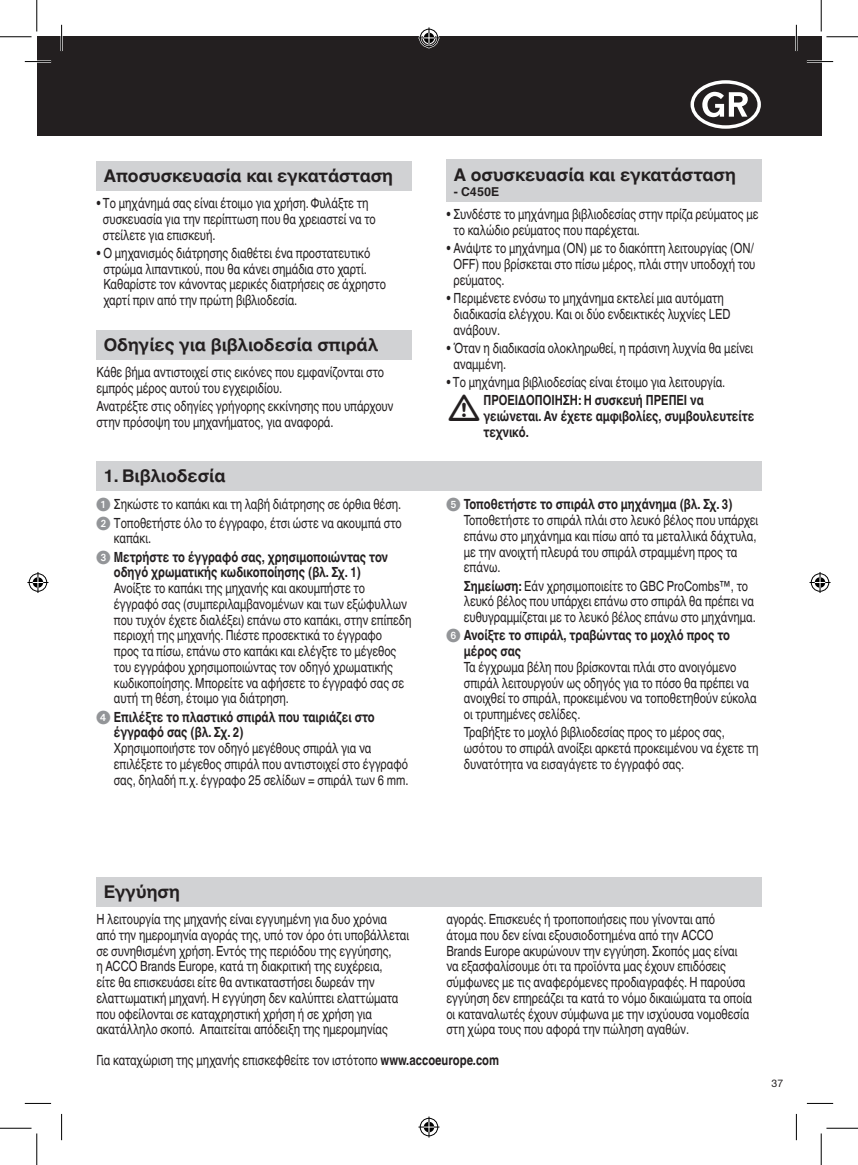
<style>
.page{position:relative;width:858px;height:1165px;background:#fff}
.page>*{position:absolute;margin:0;border:0;box-sizing:border-box;transform-origin:0 0}
.t1{font:700 17.5px "Helvetica Linotype";color:#231f20}
.t2{font:14px/15.8px "Helvetica Linotype";color:#231f20;scale:.8 1}
.t3{font:700 14px/15.8px "Helvetica Linotype";color:#231f20;scale:.8 1}
.t4{font:700 12.25px "Helvetica Linotype";color:#231f20}
.t5{font:10.5px "Helvetica Neue";color:#231f20}
.s1{font-family:"European Pi One";color:#939598}
.s2{font-weight:400}
.s3{font-family:"European Pi One";font-weight:400;color:#939598}
.s4{font-weight:700}
</style>
<div class="page">
<div style="left:37px;top:37px;width:784px;height:99px;background:#231f20"></div>
<div style="left:96px;top:877px;width:665px;height:29px;background:#d1d2d4"></div>
<div style="left:96px;top:161px;width:315px;height:30px;background:#d1d2d4"></div>
<div style="left:446px;top:160px;width:315px;height:42px;background:#d1d2d4"></div>
<div style="left:96px;top:330px;width:315px;height:30px;background:#d1d2d4"></div>
<div style="left:96px;top:461px;width:665px;height:30px;background:#d1d2d4"></div>
<hr style="left:25px;top:60px;width:26px;height:3px;background:#fff">
<hr style="left:806px;top:60px;width:26px;height:3px;background:#fff">
<hr style="left:60px;top:25px;width:3px;height:26px;background:#fff">
<hr style="left:795px;top:25px;width:2px;height:26px;background:#fff">
<svg style="left:25px;top:61px;width:26px;height:1px"></svg>
<svg style="left:806px;top:61px;width:26px;height:1px"></svg>
<svg style="left:25px;top:1103px;width:26px;height:1px"></svg>
<svg style="left:806px;top:1103px;width:26px;height:1px"></svg>
<svg style="left:61px;top:25px;width:1px;height:26px"></svg>
<svg style="left:61px;top:1114px;width:1px;height:26px"></svg>
<svg style="left:795px;top:25px;width:1px;height:26px"></svg>
<svg style="left:795px;top:1114px;width:1px;height:26px"></svg>
<hr style="left:0;top:36px;width:32px;height:1px;background:#000">
<hr style="left:826px;top:36px;width:31px;height:1px;background:#000">
<hr style="left:0;top:1128px;width:32px;height:1px;background:#000">
<hr style="left:826px;top:1128px;width:31px;height:1px;background:#000">
<hr style="left:36px;top:0;width:1px;height:32px;background:#000">
<hr style="left:36px;top:1133px;width:1px;height:32px;background:#000">
<hr style="left:820px;top:0;width:1px;height:32px;background:#000">
<hr style="left:820px;top:1133px;width:1px;height:32px;background:#000">
<svg style="left:418px;top:27px;width:21px;height:21px"></svg>
<svg style="left:418px;top:1116px;width:21px;height:21px"></svg>
<svg style="left:27px;top:572px;width:21px;height:21px"></svg>
<svg style="left:809px;top:572px;width:21px;height:21px"></svg>
<p class="t1" style="left:104px;top:165px;width:291px">Αποσυσκευασία και εγκατάσταση</p>
<p class="t2" style="left:103px;top:195px;width:342px;text-indent:-7px">• Tο μηχάνημά σας είναι έτοιμο για χρήση. Φυλάξτε τη συσκευασία για την περίπτωση που θα χρειαστεί να το στείλετε για επισκευή.</p>
<p class="t2" style="left:103px;top:245px;width:354px;text-indent:-7px">• O μηχανισμός διάτρησης διαθέτει ένα προστατευτικό στρώμα λιπαντικού, που θα κάνει σημάδια στο χαρτί.<br>Καθαρίστε τον κάνοντας μερικές διατρήσεις σε άχρηστο χαρτί πριν από την πρώτη βιβλιοδεσία.</p>
<p class="t1" style="left:104px;top:334px;width:276px">Oδηγίες για βιβλιοδεσία σπιράλ</p>
<p class="t2" style="left:96px;top:364px;width:361px">Κάθε βήμα αντιστοιχεί στις εικόνες που εμϕανίζονται στο εμπρός μέρος αυτού του εγχειριδίου.</p>
<p class="t2" style="left:96px;top:398px;width:373px">Ανατρέξτε στις οδηγίες γρήγορης εκκίνησης που υπάρχουν στην πρόσοψη του μηχανήματος, για αναϕορά.</p>
<p class="t1" style="left:104px;top:466px;width:123px">1. Βιβλιοδεσία</p>
<p class="t2" style="left:96px;top:495px;width:383px;line-height:18.2px"><span class="s1">1</span> Σηκώστε το καπάκι και τη λαβή διάτρησης σε όρθια θέση.<br><span class="s1">2</span> Tοποθετήστε όλο το έγγραϕο, έτσι ώστε να ακουμπά στο</p>
<p class="t3" style="left:96px;top:529px;width:366px;line-height:18.2px;text-indent:18px"><span class="s2">καπάκι.<br></span><span class="s3">3</span> Μετρήστε το έγγραφό σας, χρησιμοποιώντας τον</p>
<p class="t3" style="left:114px;top:565px;width:310px">οδηγό χρωματικής κωδικοποίησης (βλ. Σχ. 1)</p>
<p class="t2" style="left:114px;top:580px;width:373px">Ανοίξτε το καπάκι της μηχανής και ακουμπήστε το έγγραφό σας (συμπεριλαμβανομένων και των εξώφυλλων που τυχόν έχετε διαλέξει) επάνω στο καπάκι, στην επίπεδη περιοχή της μηχανής. Πιέστε προσεκτικά το έγγραφο<br>προς τα πίσω, επάνω στο καπάκι και ελέγξτε το μέγεθος του εγγράφου χρησιμοποιώντας τον οδηγό χρωματικής κωδικοποίησης. Μπορείτε να αφήσετε το έγγραφό σας σε αυτή τη θέση, έτοιμο για διάτρηση.</p>
<p class="t3" style="left:114px;top:709px;width:327px;text-indent:-18px"><span class="s3">4</span> Επιλέξτε το πλαστικό σπιράλ που ταιριάζει στο έγγραφό σας (βλ. Σχ. 2)</p>
<p class="t2" style="left:114px;top:740px;width:370px">Χρησιμοποιήστε τον οδηγό μεγέθους σπιράλ για να επιλέξετε το μέγεθος σπιράλ που αντιστοιχεί στο έγγραφό σας, δηλαδή π.χ. έγγραφο 25 σελίδων = σπιράλ των 6 mm.</p>
<p class="t1" style="left:453px;top:165px;width:284px">Α οσυσκευασία και εγκατάσταση</p>
<p class="t4" style="left:453px;top:185px;width:47px">- C450E</p>
<p class="t2" style="left:453px;top:207px;width:383px;text-indent:-7px">• Συνδέστε το μηχάνημα βιβλιοδεσίας στην πρίζα ρεύματος με το καλώδιο ρεύματος που παρέχεται.</p>
<p class="t2" style="left:453px;top:241px;width:379px;text-align:justify;text-indent:-7px">• Ανάψτε το μηχάνημα (ON) με το διακόπτη λειτουργίας (ON/ OFF) που βρίσκεται στο πίσω μέρος, πλάι στην υποδοχή του ρεύματος.</p>
<p class="t2" style="left:453px;top:290px;width:347px;text-indent:-7px">• Περιμένετε ενόσω το μηχάνημα εκτελεί μια αυτόματη διαδικασία ελέγχου. Και οι δύο ενδεικτικές λυχνίες LED ανάβουν.</p>
<p class="t2" style="left:453px;top:340px;width:376px;text-indent:-7px">• Όταν η διαδικασία ολοκληρωθεί, η πράσινη λυχνία θα μείνει αναμμένη.</p>
<p class="t2" style="left:446px;top:374px;width:350px">• Tο μηχάνημα βιβλιοδεσίας είναι έτοιμο για λειτουργία.</p>
<p class="t3" style="left:483px;top:392px;width:340px">ΠPOEIΔOΠOIHΣH: H συσκευή ΠPEΠEI να γειώνεται. Αν έχετε αμϕιβολίες, συμβουλευτείτε τεχνικό.</p>
<p class="t2" style="left:464px;top:497px;width:369px;text-indent:-18px"><span class="s1">5</span> <span class="s4">Τοποθετήστε το σπιράλ στο μηχάνημα (βλ. Σχ. 3)<br></span>Τοποθετήστε το σπιράλ πλάι στο λευκό βέλος που υπάρχει επάνω στο μηχάνημα και πίσω από τα μεταλλικά δάχτυλα, με την ανοιχτή πλευρά του σπιράλ στραμμένη προς τα επάνω.</p>
<p class="t2" style="left:464px;top:578px;width:366px"><span class="s4">Σημείωση:</span> Εάν χρησιμοποιείτε το GBC ProCombs™, το λευκό βέλος που υπάρχει επάνω στο σπιράλ θα πρέπει να ευθυγραμμίζεται με το λευκό βέλος επάνω στο μηχάνημα.</p>
<p class="t3" style="left:464px;top:628px;width:334px;text-indent:-18px"><span class="s3">6</span> Ανοίξτε το σπιράλ, τραβώντας το μοχλό προς το μέρος σας</p>
<p class="t2" style="left:464px;top:659px;width:367px">Τα έγχρωμα βέλη που βρίσκονται πλάι στο ανοιγόμενο σπιράλ λειτουργούν ως οδηγός για το πόσο θα πρέπει να ανοιχθεί το σπιράλ, προκειμένου να τοποθετηθούν εύκολα οι τρυπημένες σελίδες.</p>
<p class="t2" style="left:464px;top:725px;width:369px">Τραβήξτε το μοχλό βιβλιοδεσίας προς το μέρος σας, ωσότου το σπιράλ ανοίξει αρκετά προκειμένου να έχετε τη δυνατότητα να εισαγάγετε το έγγραφό σας.</p>
<p class="t1" style="left:104px;top:881px;width:78px">Εγγύηση</p>
<p class="t2" style="left:96px;top:911px;width:392px">Η λειτουργία της μηχανής είναι εγγυημένη για δυο χρόνια από την ημερομηνία αγοράς της, υπό τον όρο ότι υποβάλλεται σε συνηθισμένη χρήση. Εντός της περιόδου της εγγύησης,<br>η ACCO Brands Europe, κατά τη διακριτική της ευχέρεια,<br>είτε θα επισκευάσει είτε θα αντικαταστήσει δωρεάν την ελαττωματική μηχανή. Η εγγύηση δεν καλύπτει ελαττώματα που οφείλονται σε καταχρηστική χρήση ή σε χρήση για ακατάλληλο σκοπό. Απαιτείται απόδειξη της ημερομηνίας</p>
<p class="t2" style="left:446px;top:911px;width:383px">αγοράς. Επισκευές ή τροποποιήσεις που γίνονται από<br>άτομα που δεν είναι εξουσιοδοτημένα από την ACCO Brands Europe ακυρώνουν την εγγύηση. Σκοπός μας είναι να εξασφαλίσουμε ότι τα προϊόντα μας έχουν επιδόσεις σύμφωνες με τις αναφερόμενες προδιαγραφές. Η παρούσα εγγύηση δεν επηρεάζει τα κατά το νόμο δικαιώματα τα οποία οι καταναλωτές έχουν σύμφωνα με την ισχύουσα νομοθεσία στη χώρα τους που αφορά την πώληση αγαθών.</p>
<p class="t2" style="left:96px;top:1052px;width:505px">Για καταχώριση της μηχανής επισκεφθείτε τον ιστότοπο <span class="s4">www.accoeurope.com</span></p>
<p class="t5" style="left:771px;top:1077px;width:13px">37</p>
</div>
